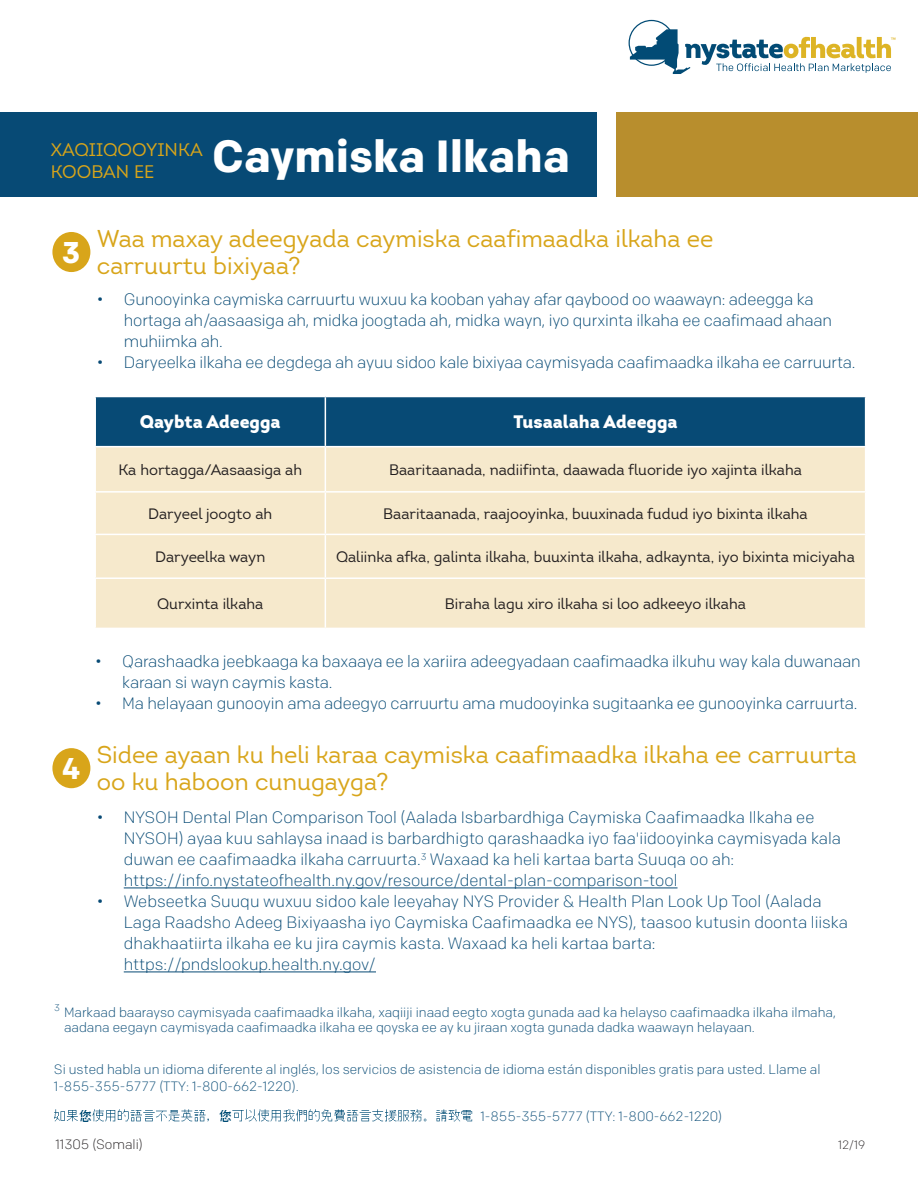
<style>
.page{position:relative;width:918px;height:1188px;background:#fff}
.page>*{position:absolute;margin:0;border:0;box-sizing:border-box;transform-origin:0 0}
.t1{font:700 45px "Colfax";color:#fff}
.t2{font:700 30px "Colfax";color:#fff}
.t3{font:24px/27px "Intro";color:#d8a51a}
.t4{font:900 18px "Intro";color:#fff}
.t5{font:18px/21.6px "Intro";color:#d8a51a}
.t6{font:300 16.5px/21px "Colfax";letter-spacing:-.01em;color:#074a75}
.t7{font:15px "Intro";color:#231f20}
.t8{font:300 13.5px/15px "Colfax";color:#074a75}
.t9{font:300 13.5px "Colfax";color:#231f20}
.t10{font:300 12px "Colfax";color:#231f20}
.t11{font:8.1px "Intro";color:#ddb425}
</style>
<div class="page">
<svg style="left:629px;top:20px;width:262px;height:54px"></svg>
<div style="left:52px;top:748px;width:38px;height:40px;background:#d8a51a;border-radius:50%"></div>
<div style="left:52px;top:232px;width:38px;height:40px;background:#d8a51a;border-radius:50%"></div>
<hr style="left:124px;top:888px;width:554px;height:1px;background:#074a75">
<hr style="left:124px;top:972px;width:252px;height:1px;background:#074a75">
<div style="left:616px;top:112px;width:302px;height:85px;background:#b88e2d"></div>
<div style="left:0;top:112px;width:596px;height:85px;background:#074a75"></div>
<div style="left:96px;top:397px;width:769px;height:49px;background:#074a75"></div>
<div style="left:96px;top:447px;width:769px;height:181px;background:#f6e9cc"></div>
<hr style="left:325px;top:397px;width:1px;height:49px;background:#fff">
<hr style="left:325px;top:447px;width:1px;height:44px;background:#fff">
<hr style="left:94px;top:491px;width:231px;height:2px;background:#fff">
<hr style="left:325px;top:491px;width:541px;height:2px;background:#fff">
<hr style="left:325px;top:493px;width:1px;height:41px;background:#fff">
<hr style="left:94px;top:534px;width:231px;height:1px;background:#fff">
<hr style="left:325px;top:534px;width:541px;height:1px;background:#fff">
<hr style="left:325px;top:535px;width:1px;height:42px;background:#fff">
<hr style="left:94px;top:577px;width:231px;height:2px;background:#fff">
<hr style="left:325px;top:577px;width:541px;height:2px;background:#fff">
<hr style="left:325px;top:579px;width:1px;height:49px;background:#fff">
<img style="left:54px;top:1109px;width:419px;height:13px">
<p class="t11" style="left:891px;top:35px;width:7px">™</p>
<p class="t5" style="left:51px;top:139px;width:153px">XAQIIQOOYINKA<br>KOOBAN EE</p>
<p class="t1" style="left:212px;top:128px;width:359px">Caymiska Ilkaha</p>
<p class="t2" style="left:62px;top:234px;width:20px">3</p>
<p class="t3" style="left:97px;top:225px;width:618px">Waa maxay adeegyada caymiska caafimaadka ilkaha ee carruurtu bixiyaa?</p>
<p class="t6" style="left:124px;top:289px;width:710px;text-indent:-27px">• Gunooyinka caymiska carruurtu wuxuu ka kooban yahay afar qaybood oo waawayn: adeegga ka hortaga ah/aasaasiga ah, midka joogtada ah, midka wayn, iyo qurxinta ilkaha ee caafimaad ahaan muhiimka ah.</p>
<p class="t6" style="left:97px;top:352px;width:760px">• Daryeelka ilkaha ee degdega ah ayuu sidoo kale bixiyaa caymisyada caafimaadka ilkaha ee carruurta.</p>
<p class="t2" style="left:62px;top:750px;width:20px">4</p>
<p class="t4" style="left:140px;top:410px;width:142px">Qaybta Adeegga</p>
<p class="t4" style="left:513px;top:410px;width:166px">Tusaalaha Adeegga</p>
<p class="t7" style="left:118px;top:460px;width:185px">Ka hortagga/Aasaasiga ah</p>
<p class="t7" style="left:389px;top:460px;width:414px">Baaritaanada, nadiifinta, daawada fluoride iyo xajinta ilkaha</p>
<p class="t7" style="left:148px;top:504px;width:126px">Daryeel joogto ah</p>
<p class="t7" style="left:383px;top:504px;width:426px">Baaritaanada, raajooyinka, buuxinada fudud iyo bixinta ilkaha</p>
<p class="t7" style="left:155px;top:548px;width:112px">Daryeelka wayn</p>
<p class="t7" style="left:336px;top:548px;width:520px">Qaliinka afka, galinta ilkaha, buuxinta ilkaha, adkaynta, iyo bixinta miciyaha</p>
<p class="t7" style="left:157px;top:595px;width:108px">Qurxinta ilkaha</p>
<p class="t7" style="left:445px;top:595px;width:303px">Biraha lagu xiro ilkaha si loo adkeeyo ilkaha</p>
<p class="t6" style="left:122px;top:651px;width:740px;text-indent:-27px">• Qarashaadka jeebkaaga ka baxaaya ee la xariira adeegyadaan caafimaadka ilkuhu way kala duwanaan karaan si wayn caymis kasta.</p>
<p class="t6" style="left:95px;top:693px;width:764px">• Ma helayaan gunooyin ama adeegyo carruurtu ama mudooyinka sugitaanka ee gunooyinka carruurta.</p>
<p class="t3" style="left:97px;top:742px;width:762px">Sidee ayaan ku heli karaa caymiska caafimaadka ilkaha ee carruurta oo ku haboon cunugayga?</p>
<p class="t6" style="left:124px;top:807px;width:719px;text-indent:-27px">• NYSOH Dental Plan Comparison Tool (Aalada Isbarbardhiga Caymiska Caafimaadka Ilkaha ee NYSOH) ayaa kuu sahlaysa inaad is barbardhigto qarashaadka iyo faa'iidooyinka caymisyada kala duwan ee caafimaadka ilkaha carruurta.<sup>3</sup> Waxaad ka heli kartaa barta Suuqa oo ah: https://info.nystateofhealth.ny.gov/resource/dental-plan-comparison-tool</p>
<p class="t6" style="left:124px;top:891px;width:726px;text-indent:-27px">• Webseetka Suuqu wuxuu sidoo kale leeyahay NYS Provider &amp; Health Plan Look Up Tool (Aalada Laga Raadsho Adeeg Bixiyaasha iyo Caymiska Caafimaadka ee NYS), taasoo kutusin doonta liiska dhakhaatiirta ilkaha ee ku jira caymis kasta. Waxaad ka heli kartaa barta: https://pndslookup.health.ny.gov/</p>
<p class="t8" style="left:64px;top:1005px;width:774px;text-indent:-10px"><sup>3</sup> Markaad baarayso caymisyada caafimaadka ilkaha, xaqiiji inaad eegto xogta gunada aad ka helayso caafimaadka ilkaha ilmaha, aadana eegayn caymisyada caafimaadka ilkaha ee qoyska ee ay ku jiraan xogta gunada dadka waawayn helayaan.</p>
<p class="t8" style="left:54px;top:1061px;width:768px;line-height:16.5px">Si usted habla un idioma diferente al inglés, los servicios de asistencia de idioma están disponibles gratis para usted. Llame al<br>1-855-355-5777 (TTY: 1-800-662-1220).</p>
<p class="t9" style="left:56px;top:1136px;width:89px">11305 (Somali)</p>
<p class="t8" style="left:480px;top:1108px;width:243px">1-855-355-5777 (TTY: 1-800-662-1220)</p>
<p class="t10" style="left:838px;top:1138px;width:29px">12/19</p>
</div>
